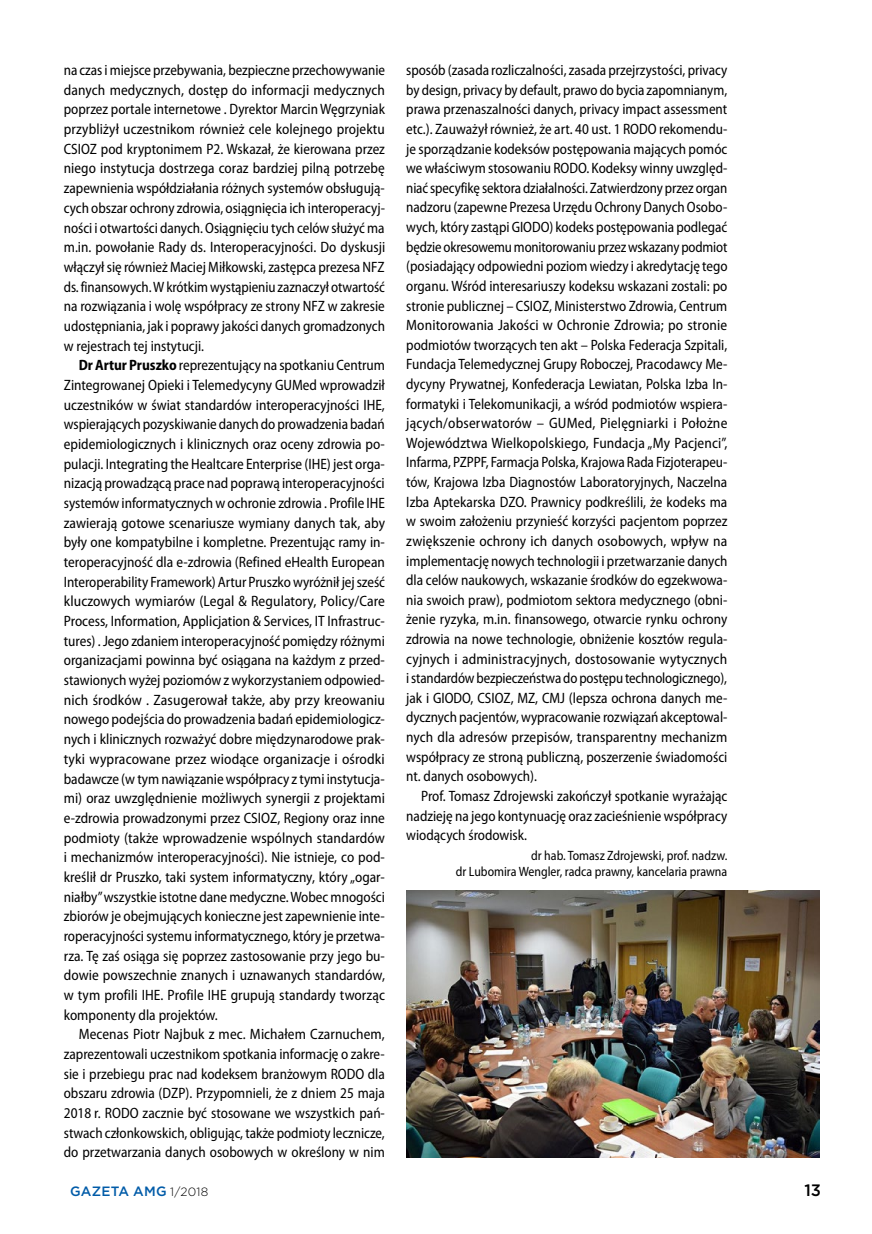
<style>
.page{position:relative;width:872px;height:1234px;background:#fff}
.page>*{position:absolute;margin:0;border:0;box-sizing:border-box;transform-origin:0 0}
.t1{font:500 16.5px "Gotham";color:#000}
.t2{font:semi-condensed 15px/19.6px "Myriad Pro";color:#000;text-align:justify}
.t3{font:semi-condensed 15px/19.6px "Myriad Pro";color:#000;text-align:justify;scale:.96 1}
.t4{font:semi-condensed 15px/19.6px "Myriad Pro";color:#000;text-align:justify;scale:.95 1}
.t5{font:semi-condensed 13.5px/15.9px "Myriad Pro";color:#000;text-align:right;scale:.96 1}
.t6{font:500 13.5px "Gotham";letter-spacing:.015em;color:#005ba8}
.s1{font-weight:700}
.s2{font-weight:300;font-size:12px;color:#000}
</style>
<div class="page">
<img style="left:406px;top:890px;width:413px;height:267px">
<p class="t4" style="left:64px;top:60px;width:340px">na czas i miejsce przebywania, bezpieczne przechowywanie danych medycznych, dostęp do informacji medycznych poprzez portale internetowe . Dyrektor Marcin Węgrzyniak przybliżył uczestnikom również cele kolejnego projektu CSIOZ pod kryptonimem P2. Wskazał, że kierowana przez niego instytucja dostrzega coraz bardziej pilną potrzebę zapewnienia współdziałania różnych systemów obsługują&shy;cych obszar ochrony zdrowia, osiągnięcia ich interoperacyj&shy;ności i otwartości danych. Osiągnięciu tych celów służyć ma m.in. powołanie Rady ds. Interoperacyjności. Do dyskusji włączył się również Maciej Miłkowski, zastępca prezesa NFZ ds. finansowych. W krótkim wystąpieniu zaznaczył otwartość na rozwiązania i wolę współpracy ze strony NFZ w zakresie udostępniania, jak i poprawy jakości danych gromadzonych w rejestrach tej instytucji.</p>
<p class="t2" style="left:64px;top:355px;width:323px;text-indent:15px"><span class="s1">Dr Artur Pruszko</span> reprezentujący na spotkaniu Centrum Zintegrowanej Opieki i Telemedycyny GUMed wprowadził uczestników w świat standardów interoperacyjności IHE, wspierających pozyskiwanie danych do prowadzenia badań epidemiologicznych i klinicznych oraz oceny zdrowia po&shy;pulacji. Integrating the Healtcare Enterprise (IHE) jest orga&shy;nizacją prowadzącą prace nad poprawą interoperacyjności systemów informatycznych w ochronie zdrowia . Profile IHE zawierają gotowe scenariusze wymiany danych tak, aby były one kompatybilne i kompletne. Prezentując ramy in&shy;teroperacyjność dla e-zdrowia (Refined eHealth European Interoperability Framework) Artur Pruszko wyróżnił jej sześć kluczowych wymiarów (Legal &amp; Regulatory, Policy/Care Process, Information, Applicjation &amp; Services, IT Infrastruc&shy;tures) . Jego zdaniem interoperacyjność pomiędzy różnymi organizacjami powinna być osiągana na każdym z przed&shy;stawionych wyżej poziomów z wykorzystaniem odpowied&shy;nich środków . Zasugerował także, aby przy kreowaniu nowego podejścia do prowadzenia badań epidemiologicz&shy;nych i klinicznych rozważyć dobre międzynarodowe prak&shy;tyki wypracowane przez wiodące organizacje i ośrodki badawcze (w tym nawiązanie współpracy z tymi instytucja&shy;mi) oraz uwzględnienie możliwych synergii z projektami e-zdrowia prowadzonymi przez CSIOZ, Regiony oraz inne podmioty (także wprowadzenie wspólnych standardów i mechanizmów interoperacyjności). Nie istnieje, co pod&shy;kreślił dr Pruszko, taki system informatyczny, który „ogar&shy;niałby” wszystkie istotne dane medyczne. Wobec mnogości zbiorów je obejmujących konieczne jest zapewnienie inte&shy;roperacyjności systemu informatycznego, który je przetwa&shy;rza. Tę zaś osiąga się poprzez zastosowanie przy jego bu&shy;dowie powszechnie znanych i uznawanych standardów, w tym profili IHE. Profile IHE grupują standardy tworząc komponenty dla projektów.</p>
<p class="t2" style="left:64px;top:1024px;width:323px;text-indent:15px">Mecenas Piotr Najbuk z mec. Michałem Czarnuchem, zaprezentowali uczestnikom spotkania informację o zakre&shy;sie i przebiegu prac nad kodeksem branżowym RODO dla obszaru zdrowia (DZP). Przypomnieli, że z dniem 25 maja 2018 r. RODO zacznie być stosowane we wszystkich pań&shy;stwach członkowskich, obligując, także podmioty lecznicze, do przetwarzania danych osobowych w określony w nim</p>
<p class="t3" style="left:406px;top:60px;width:336px">sposób (zasada rozliczalności, zasada przejrzystości, privacy by design, privacy by default, prawo do bycia zapomnianym, prawa przenaszalności danych, privacy impact assessment etc.). Zauważył również, że art. 40 ust. 1 RODO rekomendu&shy;je sporządzanie kodeksów postępowania mających pomóc we właściwym stosowaniu RODO. Kodeksy winny uwzględ&shy;niać specyfikę sektora działalności. Zatwierdzony przez organ nadzoru (zapewne Prezesa Urzędu Ochrony Danych Osobo&shy;wych, który zastąpi GIODO) kodeks postępowania podlegać będzie okresowemu monitorowaniu przez wskazany podmiot (posiadający odpowiedni poziom wiedzy i akredytację tego organu. Wśród interesariuszy kodeksu wskazani zostali: po stronie publicznej – CSIOZ, Ministerstwo Zdrowia, Centrum Monitorowania Jakości w Ochronie Zdrowia; po stronie podmiotów tworzących ten akt – Polska Federacja Szpitali, Fundacja Telemedycznej Grupy Roboczej, Pracodawcy Me&shy;dycyny Prywatnej, Konfederacja Lewiatan, Polska Izba In&shy;formatyki i Telekomunikacji, a wśród podmiotów wspiera&shy;jących/obserwatorów – GUMed, Pielęgniarki i Położne Województwa Wielkopolskiego, Fundacja „My Pacjenci”, Infarma, PZPPF, Farmacja Polska, Krajowa Rada Fizjoterapeu&shy;tów, Krajowa Izba Diagnostów Laboratoryjnych, Naczelna Izba Aptekarska DZO. Prawnicy podkreślili, że kodeks ma w swoim założeniu przynieść korzyści pacjentom poprzez zwiększenie ochrony ich danych osobowych, wpływ na implementację nowych technologii i przetwarzanie danych dla celów naukowych, wskazanie środków do egzekwowa&shy;nia swoich praw), podmiotom sektora medycznego (obni&shy;żenie ryzyka, m.in. finansowego, otwarcie rynku ochrony zdrowia na nowe technologie, obniżenie kosztów regula&shy;cyjnych i administracyjnych, dostosowanie wytycznych i standardów bezpieczeństwa do postępu technologicznego), jak i GIODO, CSIOZ, MZ, CMJ (lepsza ochrona danych me&shy;dycznych pacjentów, wypracowanie rozwiązań akceptowal&shy;nych dla adresów przepisów, transparentny mechanizm współpracy ze stroną publiczną, poszerzenie świadomości nt. danych osobowych).</p>
<p class="t3" style="left:406px;top:785px;width:336px;text-indent:15px">Prof. Tomasz Zdrojewski zakończył spotkanie wyrażając nadzieję na jego kontynuację oraz zacieśnienie współpracy wiodących środowisk.</p>
<p class="t5" style="left:456px;top:847px;width:284px">dr hab. Tomasz Zdrojewski, prof. nadzw.<br>dr Lubomira Wengler, radca prawny, kancelaria prawna</p>
<p class="t6" style="left:70px;top:1182px;width:140px">GAZETA AMG <span class="s2">1/2018</span></p>
<p class="t1" style="left:804px;top:1179px;width:18px">13</p>
</div>
